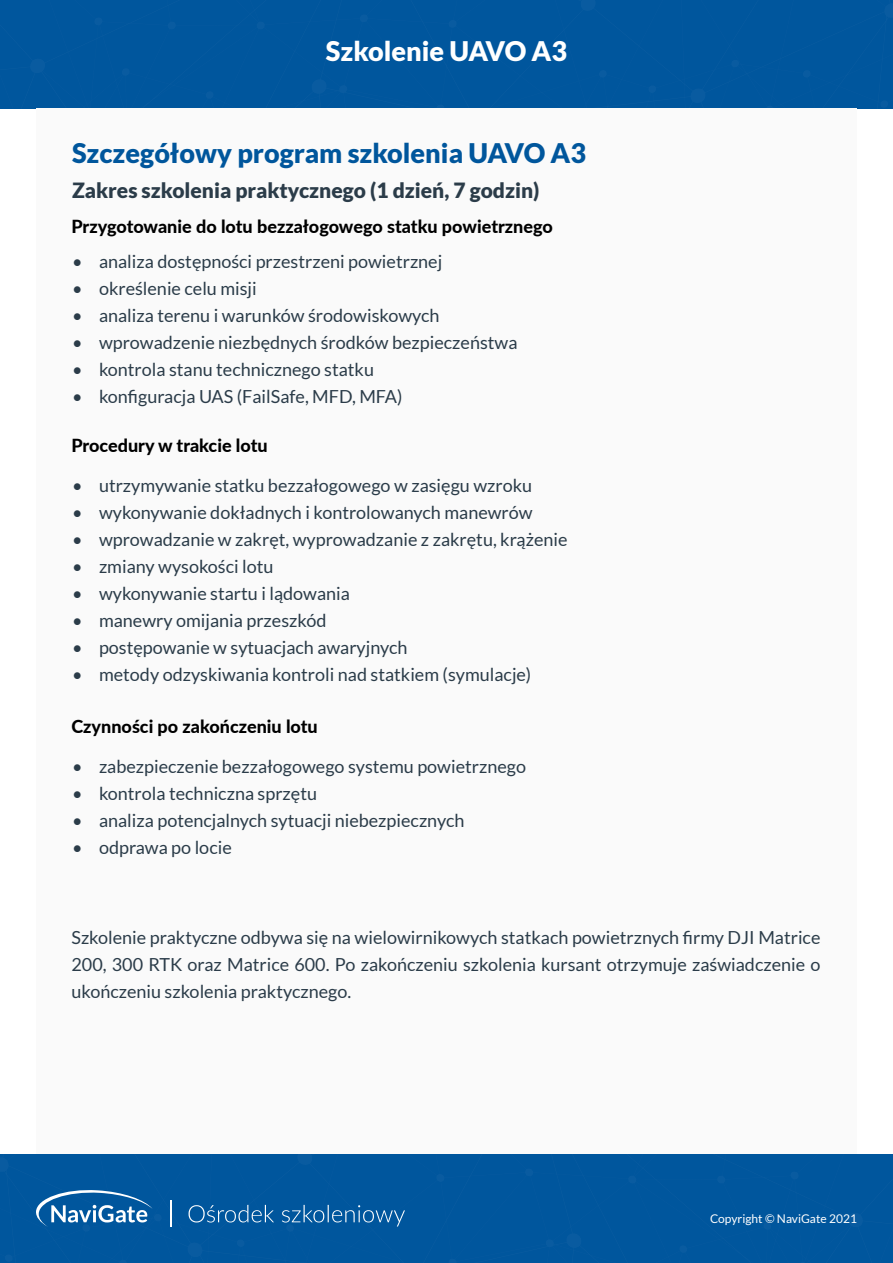
<style>
.page{position:relative;width:893px;height:1263px;background:#fff}
.page>*{position:absolute;margin:0;border:0;box-sizing:border-box;transform-origin:0 0}
.t1{font:900 27px "Lato";color:#00569c}
.t2{font:900 27px "Lato";color:#fff}
.t3{font:900 21px "Lato";color:#2b3c49}
.t4{font:18px/27px "Lato";color:#2b3c49;text-align:justify}
.t5{font:800 18px "Lato";color:#000}
.t6{font:12px "Lato";color:#fff}
</style>
<div class="page">
<div style="left:0;top:0;width:368px;height:109px;background:#00569d"></div>
<div style="left:368px;top:0;width:525px;height:109px;background:#00569d"></div>
<svg style="left:366px;top:0;width:16px;height:15px"></svg>
<svg style="left:731px;top:60px;width:8px;height:7px"></svg>
<div style="left:36px;top:109px;width:821px;height:1045px;background:#fafafa"></div>
<div style="left:525px;top:1154px;width:368px;height:109px;background:#00569d"></div>
<div style="left:0;top:1154px;width:525px;height:109px;background:#00569d"></div>
<svg style="left:511px;top:1154px;width:15px;height:15px"></svg>
<svg style="left:170px;top:1200px;width:1px;height:27px"></svg>
<svg style="left:36px;top:1188px;width:126px;height:39px;background:#3277b0"></svg>
<svg style="left:189px;top:1205px;width:216px;height:21px;background:#216ca9"></svg>
<h1 class="t2" style="left:326px;top:36px;width:243px">Szkolenie UAVO A3</h1>
<h1 class="t1" style="left:72px;top:137px;width:515px">Szczegółowy program szkolenia UAVO A3</h1>
<p class="t3" style="left:72px;top:178px;width:469px">Zakres szkolenia praktycznego (1 dzień, 7 godzin)</p>
<p class="t5" style="left:71px;top:213px;width:483px">Przygotowanie do lotu bezzałogowego statku powietrznego</p>
<p class="t4" style="left:72px;top:248px;width:372px">• analiza dostępności przestrzeni powietrznej</p>
<p class="t4" style="left:72px;top:275px;width:186px">• określenie celu misji</p>
<p class="t4" style="left:72px;top:302px;width:369px">• analiza terenu i warunków środowiskowych</p>
<p class="t4" style="left:72px;top:329px;width:447px">• wprowadzenie niezbędnych środków bezpieczeństwa</p>
<p class="t4" style="left:72px;top:356px;width:304px">• kontrola stanu technicznego statku</p>
<p class="t4" style="left:72px;top:383px;width:332px">• konfiguracja UAS (FailSafe, MFD, MFA)</p>
<p class="t5" style="left:71px;top:432px;width:198px">Procedury w trakcie lotu</p>
<p class="t4" style="left:72px;top:472px;width:462px">• utrzymywanie statku bezzałogowego w zasięgu wzroku</p>
<p class="t4" style="left:72px;top:499px;width:462px">• wykonywanie dokładnych i kontrolowanych manewrów</p>
<p class="t4" style="left:72px;top:526px;width:497px">• wprowadzanie w zakręt, wyprowadzanie z zakrętu, krążenie</p>
<p class="t4" style="left:72px;top:553px;width:203px">• zmiany wysokości lotu</p>
<p class="t4" style="left:72px;top:580px;width:279px">• wykonywanie startu i lądowania</p>
<p class="t4" style="left:72px;top:607px;width:256px">• manewry omijania przeszkód</p>
<p class="t4" style="left:72px;top:634px;width:337px">• postępowanie w sytuacjach awaryjnych</p>
<p class="t4" style="left:72px;top:661px;width:461px">• metody odzyskiwania kontroli nad statkiem (symulacje)</p>
<p class="t5" style="left:71px;top:713px;width:248px">Czynności po zakończeniu lotu</p>
<p class="t4" style="left:72px;top:753px;width:455px">• zabezpieczenie bezzałogowego systemu powietrznego</p>
<p class="t4" style="left:72px;top:780px;width:247px">• kontrola techniczna sprzętu</p>
<p class="t4" style="left:72px;top:807px;width:394px">• analiza potencjalnych sytuacji niebezpiecznych</p>
<p class="t4" style="left:72px;top:834px;width:161px">• odprawa po locie</p>
<p class="t4" style="left:71px;top:924px;width:750px">Szkolenie praktyczne odbywa się na wielowirnikowych statkach powietrznych firmy DJI Matrice 200, 300 RTK oraz Matrice 600. Po zakończeniu szkolenia kursant otrzymuje zaświadczenie o ukończeniu szkolenia praktycznego.</p>
<p class="t6" style="left:710px;top:1212px;width:148px">Copyright © NaviGate 2021</p>
</div>
